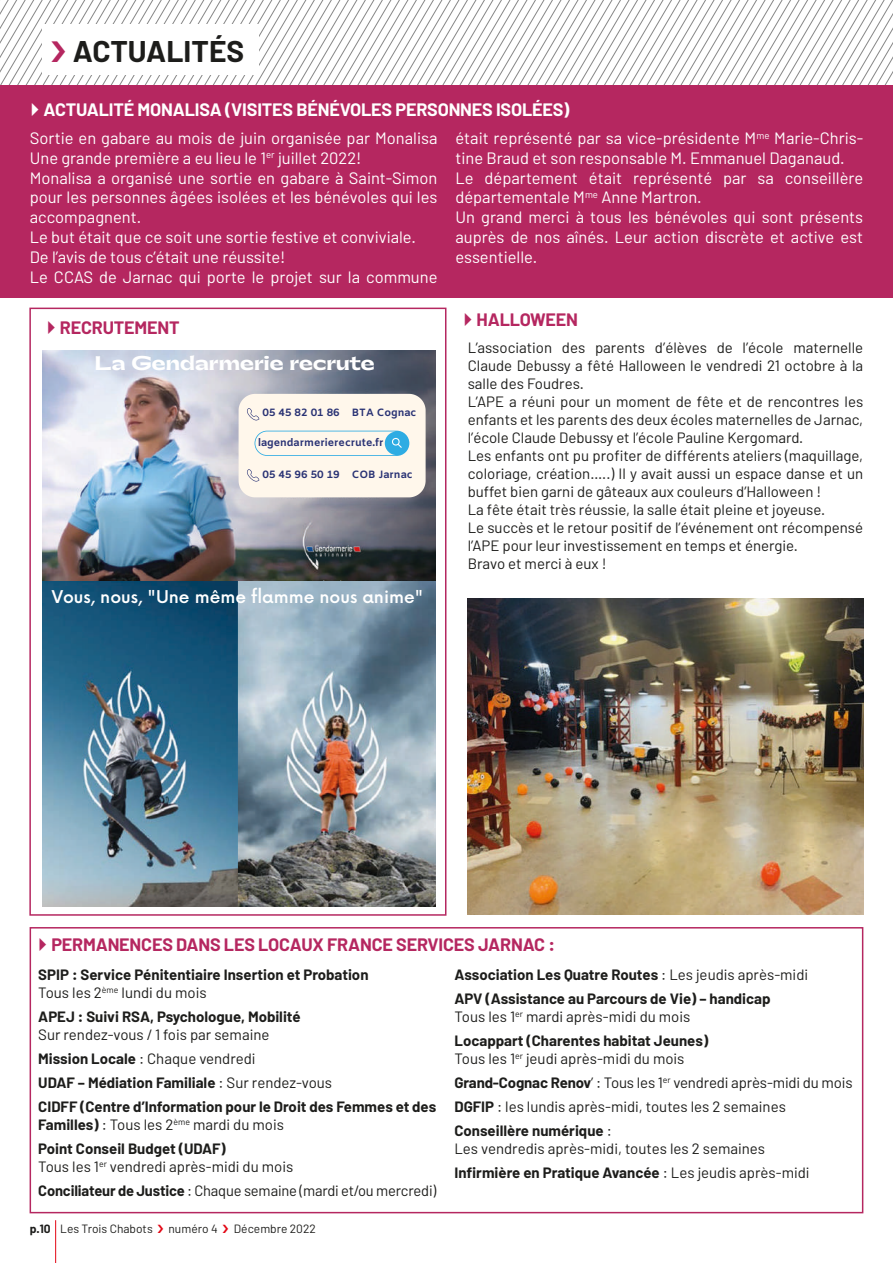
<style>
.page{position:relative;width:893px;height:1263px;background:#fff}
.page>*{position:absolute;margin:0;border:0;box-sizing:border-box;transform-origin:0 0}
.t1{font:700 30px "Barlow";color:#1d1d1b}
.t2{font:800 18.45px "Gatwick";color:#fff}
.t3{font:700 18px "Barlow";letter-spacing:-.01em;color:#b52760}
.t4{font:700 18px "Barlow";letter-spacing:-.01em;color:#fff}
.t5{font:500 17.1px "Now";color:#fff}
.t6{font:16.5px/19.8px "Barlow";color:#fff}
.t7{font:15px/18px "Barlow";color:#1d1d1b}
.t8{font:700 15px/24px "Barlow";color:#1d1d1b}
.t9{font:12px "Barlow";color:#1d1d1b}
.t10{font:700 10.5px "Amiko";color:#293274}
.s1{font-weight:400}
.s2{font-weight:700}
</style>
<div class="page">
<hr style="left:55px;top:1220px;width:1px;height:43px;background:#e30614">
<div style="left:0;top:85px;width:893px;height:213px;background:#b52760"></div>
<img style="left:43px;top:350px;width:393px;height:556px">
<img style="left:237px;top:388px;width:190px;height:126px">
<svg style="left:239px;top:394px;width:187px;height:103px;background:#f5f2e9"></svg>
<div style="left:29px;top:308px;width:417px;height:608px;border:2px solid #b52760"></div>
<div style="left:30px;top:927px;width:833px;height:286px;border:2px solid #b52760"></div>
<img style="left:468px;top:598px;width:395px;height:316px">
<svg style="left:0;top:0;width:893px;height:85px"></svg>
<h1 class="t1" style="left:73px;top:32px;width:173px">ACTUALITÉS</h1>
<p class="t4" style="left:44px;top:98px;width:527px">ACTUALITÉ MONALISA (VISITES BÉNÉVOLES PERSONNES ISOLÉES)</p>
<p class="t6" style="left:30px;top:128px;width:409px">Sortie en gabare au mois de juin organisée par Monalisa Une grande première a eu lieu le 1<sup>er</sup> juillet 2022!<br>Monalisa a organisé une sortie en gabare à Saint-Simon pour les personnes âgées isolées et les bénévoles qui les accompagnent.<br>Le but était que ce soit une sortie festive et conviviale.<br>De l’avis de tous c’était une réussite!<br>Le CCAS de Jarnac qui porte le projet sur la commune</p>
<p class="t6" style="left:455px;top:128px;width:409px">était représenté par sa vice-présidente M<sup>me</sup> Marie-Chris&shy;tine Braud et son responsable M. Emmanuel Daganaud.<br>Le département était représenté par sa conseillère départementale M<sup>me</sup> Anne Martron.<br>Un grand merci à tous les bénévoles qui sont présents auprès de nos aînés. Leur action discrète et active est essentielle.</p>
<p class="t3" style="left:60px;top:316px;width:121px">RECRUTEMENT</p>
<p class="t2" style="left:95px;top:350px;width:282px">La Gendarmerie recrute</p>
<p class="t10" style="left:262px;top:407px;width:155px">05 45 82 01 86 BTA Cognac</p>
<p class="t10" style="left:258px;top:436px;width:127px">lagendarmerierecrute.fr</p>
<p class="t10" style="left:262px;top:468px;width:151px">05 45 96 50 19 COB Jarnac</p>
<p class="t5" style="left:52px;top:584px;width:373px">Vous, nous, "Une même flamme nous anime"</p>
<p class="t3" style="left:477px;top:308px;width:103px">HALLOWEEN</p>
<p class="t7" style="left:468px;top:338px;width:397px">L’association des parents d’élèves de l’école maternelle Claude Debussy a fêté Halloween le vendredi 21 octobre à la salle des Foudres.<br>L’APE a réuni pour un moment de fête et de rencontres les enfants et les parents des deux écoles maternelles de Jarnac, l’école Claude Debussy et l’école Pauline Kergomard.<br>Les enfants ont pu profiter de différents ateliers (maquillage, coloriage, création…..) Il y avait aussi un espace danse et un buffet bien garni de gâteaux aux couleurs d’Halloween !<br>La fête était très réussie, la salle était pleine et joyeuse.<br>Le succès et le retour positif de l’événement ont récompensé l’APE pour leur investissement en temps et énergie.<br>Bravo et merci à eux !</p>
<p class="t3" style="left:51px;top:933px;width:505px">PERMANENCES DANS LES LOCAUX FRANCE SERVICES JARNAC :</p>
<p class="t8" style="left:38px;top:965px;width:332px;line-height:18px">SPIP : Service Pénitentiaire Insertion et Probation<br><span class="s1">Tous les 2</span><sup>ème</sup> <span class="s1">lundi du mois</span></p>
<p class="t8" style="left:38px;top:1004px;width:264px">APEJ : Suivi RSA, Psychologue, Mobilité</p>
<p class="t8" style="left:38px;top:1022px;width:400px"><span class="s1">Sur rendez-vous / 1 fois par semaine<br></span>Mission Locale <span class="s1">: Chaque vendredi<br></span>UDAF – Médiation Familiale <span class="s1">: Sur rendez-vous<br></span>CIDFF (Centre d’Information pour le Droit des Femmes et des</p>
<p class="t8" style="left:38px;top:1112px;width:247px">Familles) <span class="s1">: Tous les 2</span><sup>ème</sup> <span class="s1">mardi du mois<br></span>Point Conseil Budget (UDAF)</p>
<p class="t7" style="left:38px;top:1154px;width:400px;line-height:24px">Tous les 1<sup>er</sup> vendredi après-midi du mois<br><span class="s2">Conciliateur de Justice</span> : Chaque semaine (mardi et/ou mercredi)</p>
<p class="t8" style="left:454px;top:962px;width:355px">Association Les Quatre Routes <span class="s1">: Les jeudis après-midi<br></span>APV (Assistance au Parcours de Vie) – handicap</p>
<p class="t8" style="left:454px;top:1004px;width:255px"><span class="s1">Tous les 1</span><sup>er</sup> <span class="s1">mardi après-midi du mois<br></span>Locappart (Charentes habitat Jeunes)</p>
<p class="t7" style="left:454px;top:1046px;width:400px;line-height:24px">Tous les 1<sup>er</sup> jeudi après-midi du mois<br><span class="s2">Grand-Cognac Renov</span>’ : Tous les 1<sup>er</sup> vendredi après-midi du mois <span class="s2">DGFIP</span> : les lundis après-midi, toutes les 2 semaines <span class="s2">Conseillère numérique</span> :</p>
<p class="t7" style="left:454px;top:1136px;width:357px;line-height:24px">Les vendredis après-midi, toutes les 2 semaines<br><span class="s2">Infirmière en Pratique Avancée</span> : Les jeudis après-midi</p>
<p class="t9" style="left:30px;top:1221px;width:125px"><span class="s2">p.10</span> Les Trois Chabots</p>
<p class="t9" style="left:168px;top:1221px;width:51px">numéro 4</p>
<p class="t9" style="left:234px;top:1221px;width:84px">Décembre 2022</p>
</div>
